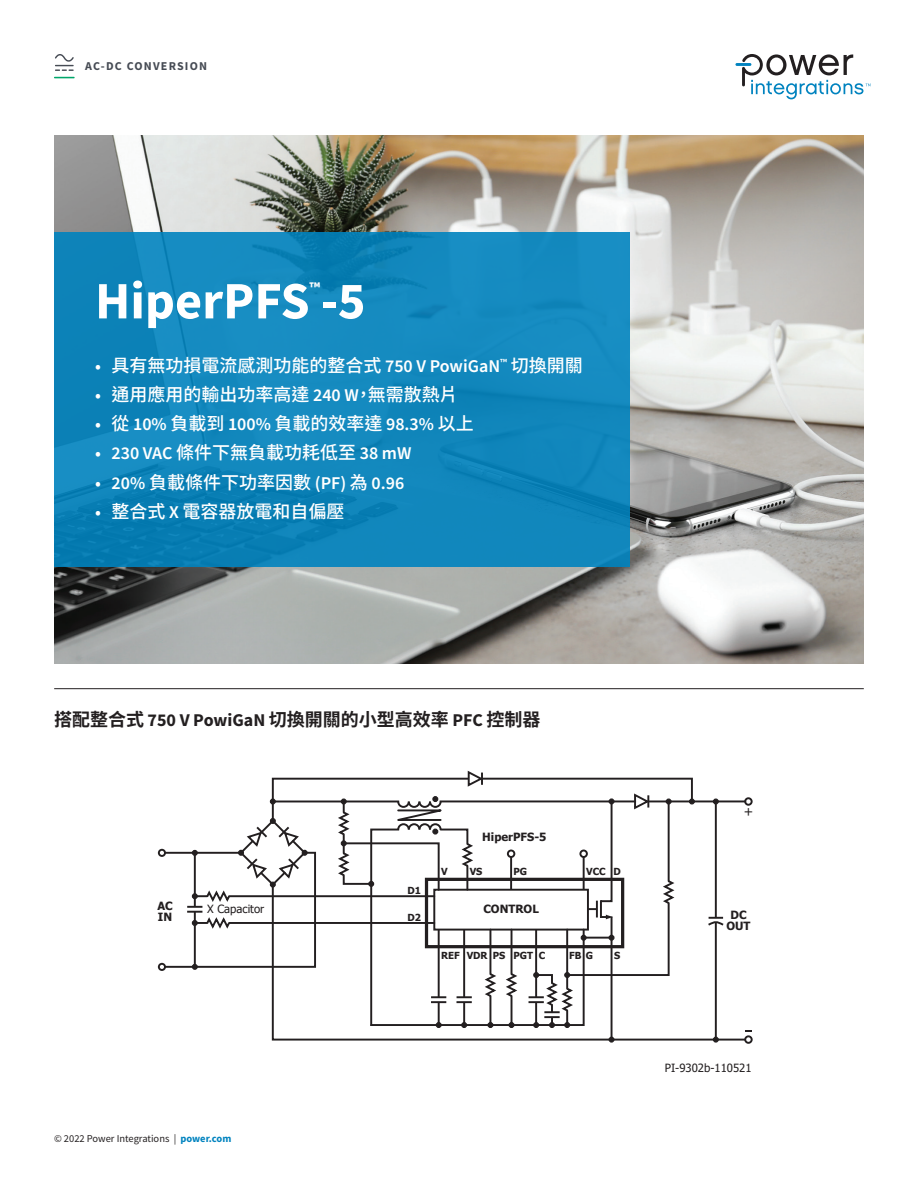
<style>
.page{position:relative;width:918px;height:1188px;background:#fff}
.page>*{position:absolute;margin:0;border:0;box-sizing:border-box;transform-origin:0 0}
.Chip_Name___Blue_box{font:700 52.5px "Source Sans Pro";color:#fff}
.Bullets___Blue_box{font:500 18px "Source Han Sans TW";color:#fff}
.Bullets___Blue_box-2{font:600 18px "Source Sans Pro";color:#fff}
.Diagram_Title{font:700 18px "Source Han Sans TW";color:#231f20}
.Chip_Name___Blue_box-2{font:700 15.75px "Source Sans Pro";color:#fff}
.t1{font:12.9px "Tahoma";color:#231f20}
.t2{font:700 12px "Source Sans Pro";letter-spacing:.1em;color:#464b54}
.t3{font:700 11.4px/10.8px "Tahoma";color:#231f20}
.t4{font:11.4px "Tahoma";color:#231f20}
.t5{font:10.5px "Source Sans Pro";color:#231f20}
.t6{font:700 9.75px "Tahoma";color:#231f20}
.s1{font-family:"Source Sans Pro";font-weight:600}
.s2{font-family:"Source Han Sans TW";font-weight:500}
.s3{font-family:"Source Sans Pro"}
.s4{font-weight:700;color:#0083bf}
</style>
<div class="page">
<img style="left:54px;top:135px;width:810px;height:529px">
<hr style="left:735px;top:63px;width:16px;height:3px;background:#0083bf">
<svg style="left:742px;top:54px;width:128px;height:45px"></svg>
<hr style="left:54px;top:688px;width:810px;height:1px;background:#231f20">
<div style="left:54px;top:232px;width:576px;height:335px;background:linear-gradient(to right,#0e84b9,#1489bf)"></div>
<div style="left:158px;top:849px;width:8px;height:8px;border:2px solid #231f20;border-radius:50%"></div>
<div style="left:158px;top:963px;width:8px;height:8px;border:2px solid #231f20;border-radius:50%"></div>
<div style="left:744px;top:797px;width:9px;height:9px;border:2px solid #231f20;border-radius:50%"></div>
<div style="left:744px;top:1035px;width:9px;height:9px;border:2px solid #231f20;border-radius:50%"></div>
<hr style="left:715px;top:802px;width:2px;height:116px;background:#231f20">
<svg style="left:271px;top:883px;width:476px;height:159px"></svg>
<hr style="left:648px;top:800px;width:97px;height:2px;background:#231f20">
<hr style="left:611px;top:917px;width:2px;height:123px;background:#231f20">
<svg style="left:713px;top:1037px;width:6px;height:6px"></svg>
<svg style="left:609px;top:1037px;width:6px;height:6px"></svg>
<svg style="left:713px;top:799px;width:6px;height:6px"></svg>
<svg style="left:163px;top:770px;width:532px;height:258px"></svg>
<svg style="left:55px;top:54px;width:19px;height:17px"></svg>
<svg style="left:54px;top:77px;width:21px;height:1px"></svg>
<p class="t2" style="left:85px;top:58px;width:123px">AC-DC CONVERSION</p>
<p class="Chip_Name___Blue_box" style="left:95px;top:265px;width:272px">HiperPFS -5</p>
<p class="Chip_Name___Blue_box-2" style="left:310px;top:277px;width:12px">™</p>
<p class="Bullets___Blue_box" style="left:95px;top:355px;width:489px"><span class="s1">•</span> 具有無功損電流感測功能的整合式 <span class="s1">750 V PowiGaN</span><sup>™</sup> 切換開關</p>
<p class="Bullets___Blue_box" style="left:95px;top:384px;width:364px"><span class="s1">•</span> 通用應用的輸出功率高達 <span class="s1">240 W</span>，無需散熱片</p>
<p class="Bullets___Blue_box-2" style="left:95px;top:412px;width:380px">• <span class="s2">從</span> 10% <span class="s2">負載到</span> 100% <span class="s2">負載的效率達</span> 98.3% <span class="s2">以上</span></p>
<p class="Bullets___Blue_box-2" style="left:95px;top:441px;width:318px">• 230 VAC <span class="s2">條件下無負載功耗低至</span> 38 mW</p>
<p class="Bullets___Blue_box-2" style="left:95px;top:471px;width:311px">• 20% <span class="s2">負載條件下功率因數</span> (PF) <span class="s2">為</span> 0.96</p>
<p class="Bullets___Blue_box" style="left:95px;top:501px;width:251px"><span class="s1">•</span> 整合式 <span class="s1">X</span> 電容器放電和自偏壓</p>
<p class="Diagram_Title" style="left:54px;top:709px;width:488px">搭配整合式 <span class="s3">750 V PowiGaN</span> 切換開關的小型高效率 <span class="s3">PFC</span> 控制器</p>
<p class="t3" style="left:482px;top:832px;width:66px">HiperPFS-5</p>
<p class="t3" style="left:157px;top:901px;width:17px">AC<br>IN</p>
<p class="t4" style="left:207px;top:902px;width:58px">X Capacitor</p>
<p class="t5" style="left:54px;top:1132px;width:179px">© 2022 Power Integrations | <span class="s4">power.com</span></p>
<p class="t6" style="left:408px;top:883px;width:15px">D1</p>
<p class="t6" style="left:408px;top:910px;width:15px">D2</p>
<p class="t6" style="left:441px;top:865px;width:8px">V</p>
<p class="t6" style="left:470px;top:865px;width:14px">VS</p>
<p class="t6" style="left:513px;top:865px;width:15px">PG</p>
<p class="t6" style="left:586px;top:865px;width:36px">VCC D</p>
<p class="t3" style="left:483px;top:904px;width:57px">CONTROL</p>
<p class="t6" style="left:441px;top:948px;width:20px">REF</p>
<p class="t6" style="left:493px;top:948px;width:42px">PS PGT</p>
<p class="t6" style="left:569px;top:948px;width:25px">FB G</p>
<p class="t6" style="left:467px;top:948px;width:22px">VDR</p>
<p class="t6" style="left:539px;top:948px;width:8px">C</p>
<p class="t6" style="left:614px;top:948px;width:8px">S</p>
<p class="t1" style="left:744px;top:802px;width:11px">+</p>
<p class="t3" style="left:727px;top:910px;width:26px;text-align:center">DC<br>OUT</p>
<p class="t4" style="left:665px;top:1060px;width:88px">PI-9302b-110521</p>
</div>
